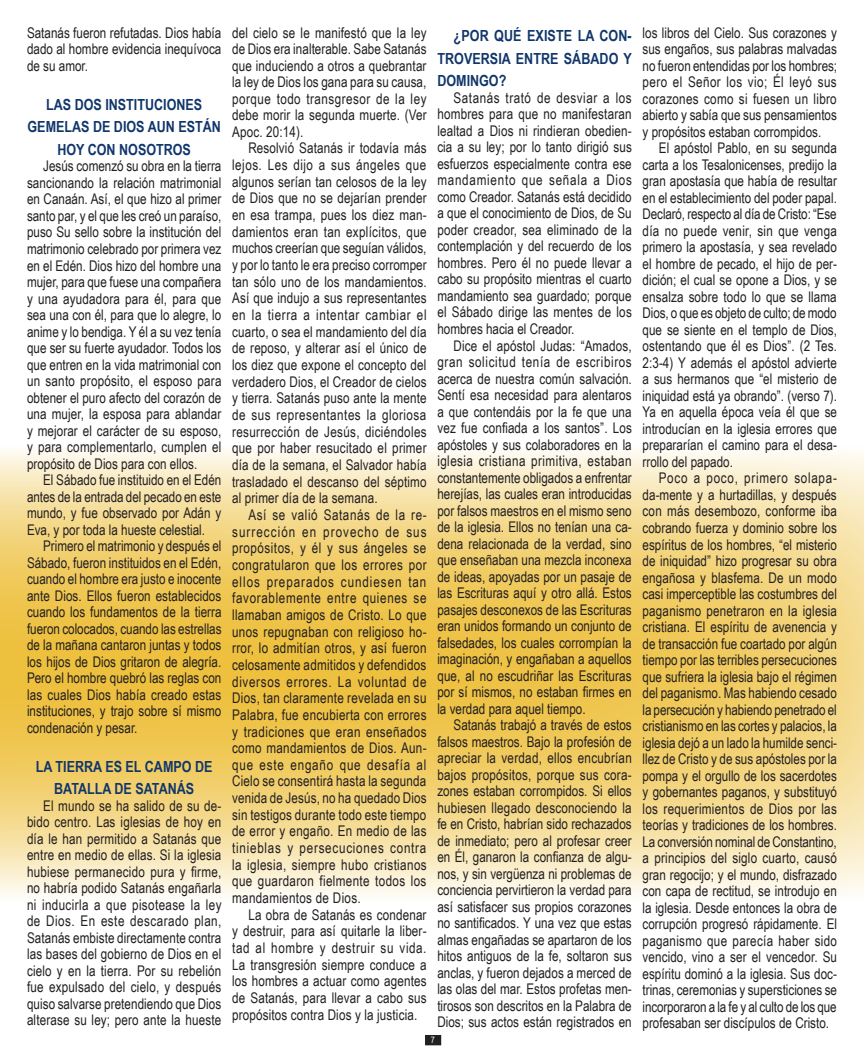
<style>
.page{position:relative;width:864px;height:1059px;background:#fff}
.page>*{position:absolute;margin:0;border:0;box-sizing:border-box;transform-origin:0 0}
._5{font:700 15.3px/22.5px "Arial Narrow";color:#11366b;text-align:center}
.t1{font:14.7px/16.5px "Arial Narrow";color:#231f20;text-align:justify}
.t2{font:9px "Arial Narrow";color:#fff}
</style>
<div class="page">
<div style="left:426px;top:1035px;width:14px;height:9px;background:#231f20"></div>
<div style="left:425px;top:1034px;width:16px;height:11px;border:2px solid #231f20"></div>
<img style="left:0;top:450px;width:864px;height:446px">
<p class="t1" style="left:27px;top:24px;width:196px">Satanás fueron refutadas. Dios había dado al hombre evidencia inequívoca de su amor.</p>
<p class="_5" style="left:28px;top:92px;width:195px">LAS DOS INSTITUCIONES<br>GEMELAS DE DIOS AUN ESTÁN<br>HOY CON NOSOTROS</p>
<p class="t1" style="left:27px;top:157px;width:196px;text-indent:16px">Jesús comenzó su obra en la tierra sancionando la relación matrimonial en Canaán. Así, el que hizo al primer santo par, y el que les creó un paraíso, puso Su sello sobre la institución del matrimonio celebrado por primera vez en el Edén. Dios hizo del hombre una mujer, para que fuese una compañera y una ayudadora para él, para que sea una con él, para que lo alegre, lo anime y lo bendiga. Y él a su vez tenía que ser su fuerte ayudador. Todos los que entren en la vida matrimonial con un santo propósito, el esposo para obtener el puro afecto del corazón de una mujer, la esposa para ablandar y mejorar el carácter de su esposo, y para complementarlo, cumplen el propósito de Dios para con ellos.</p>
<p class="t1" style="left:27px;top:471px;width:196px;text-indent:16px">El Sábado fue instituido en el Edén antes de la entrada del pecado en este mundo, y fue observado por Adán y Eva, y por toda la hueste celestial.</p>
<p class="t1" style="left:27px;top:537px;width:196px;text-indent:16px">Primero el matrimonio y después el Sábado, fueron instituidos en el Edén, cuando el hombre era justo e inocente ante Dios. Ellos fueron establecidos cuando los fundamentos de la tierra fueron colocados, cuando las estrellas de la mañana cantaron juntas y todos los hijos de Dios gritaron de alegría.<br>Pero el hombre quebró las reglas con las cuales Dios había creado estas instituciones, y trajo sobre sí mismo condenación y pesar.</p>
<p class="_5" style="left:36px;top:754px;width:178px">LA TIERRA ES EL CAMPO DE<br>BATALLA DE SATANÁS</p>
<p class="t1" style="left:27px;top:796px;width:196px;text-indent:16px">El mundo se ha salido de su de&shy;bido centro. Las iglesias de hoy en día le han permitido a Satanás que entre en medio de ellas. Si la iglesia hubiese permanecido pura y firme, no habría podido Satanás engañarla ni inducirla a que pisotease la ley de Dios. En este descarado plan, Satanás embiste directamente contra las bases del gobierno de Dios en el cielo y en la tierra. Por su rebelión fue expulsado del cielo, y después quiso salvarse pretendiendo que Dios alterase su ley; pero ante la hueste</p>
<p class="t1" style="left:232px;top:24px;width:196px">del cielo se le manifestó que la ley de Dios era inalterable. Sabe Satanás que induciendo a otros a quebrantar la ley de Dios los gana para su causa, porque todo transgresor de la ley debe morir la segunda muerte. (Ver Apoc. 20:14).</p>
<p class="t1" style="left:232px;top:139px;width:196px;text-indent:16px">Resolvió Satanás ir todavía más lejos. Les dijo a sus ángeles que algunos serían tan celosos de la ley de Dios que no se dejarían prender en esa trampa, pues los diez man&shy;damientos eran tan explícitos, que muchos creerían que seguían válidos, y por lo tanto le era preciso corromper tan sólo uno de los mandamientos.<br>Así que indujo a sus representantes en la tierra a intentar cambiar el cuarto, o sea el mandamiento del día de reposo, y alterar así el único de los diez que expone el concepto del verdadero Dios, el Creador de cielos y tierra. Satanás puso ante la mente de sus representantes la gloriosa resurrección de Jesús, diciéndoles que por haber resucitado el primer día de la semana, el Salvador había trasladado el descanso del séptimo al primer día de la semana.</p>
<p class="t1" style="left:232px;top:506px;width:196px;text-indent:16px">Así se valió Satanás de la re&shy;surrección en provecho de sus propósitos, y él y sus ángeles se congratularon que los errores por ellos preparados cundiesen tan favorablemente entre quienes se llamaban amigos de Cristo. Lo que unos repugnaban con religioso ho&shy;rror, lo admitían otros, y así fueron celosamente admitidos y defendidos diversos errores. La voluntad de Dios, tan claramente revelada en su Palabra, fue encubierta con errores y tradiciones que eran enseñados como mandamientos de Dios. Aun&shy;que este engaño que desafía al Cielo se consentirá hasta la segunda venida de Jesús, no ha quedado Dios sin testigos durante todo este tiempo de error y engaño. En medio de las tinieblas y persecuciones contra la iglesia, siempre hubo cristianos que guardaron fielmente todos los mandamientos de Dios.</p>
<p class="t1" style="left:232px;top:905px;width:196px;text-indent:16px">La obra de Satanás es condenar y destruir, para así quitarle la liber&shy;tad al hombre y destruir su vida.<br>La transgresión siempre conduce a los hombres a actuar como agentes de Satanás, para llevar a cabo sus propósitos contra Dios y la justicia.</p>
<p class="_5" style="left:437px;top:24px;width:196px;text-align:justify;text-indent:16px">¿POR QUÉ EXISTE LA CON-TROVERSIA ENTRE SÁBADO Y DOMINGO?</p>
<p class="t1" style="left:437px;top:89px;width:196px;text-indent:16px">Satanás trató de desviar a los hombres para que no manifestaran lealtad a Dios ni rindieran obedien&shy;cia a su ley; por lo tanto dirigió sus esfuerzos especialmente contra ese mandamiento que señala a Dios como Creador. Satanás está decidido a que el conocimiento de Dios, de Su poder creador, sea eliminado de la contemplación y del recuerdo de los hombres. Pero él no puede llevar a cabo su propósito mientras el cuarto mandamiento sea guardado; porque el Sábado dirige las mentes de los hombres hacia el Creador.</p>
<p class="t1" style="left:437px;top:336px;width:196px;text-indent:16px">Dice el apóstol Judas: “Amados, gran solicitud tenía de escribiros acerca de nuestra común salvación.<br>Sentí esa necesidad para alentaros a que contendáis por la fe que una vez fue confiada a los santos”. Los apóstoles y sus colaboradores en la iglesia cristiana primitiva, estaban constantemente obligados a enfrentar herejías, las cuales eran introducidas por falsos maestros en el mismo seno de la iglesia. Ellos no tenían una ca&shy;dena relacionada de la verdad, sino que enseñaban una mezcla inconexa de ideas, apoyadas por un pasaje de las Escrituras aquí y otro allá. Estos pasajes desconexos de las Escrituras eran unidos formando un conjunto de falsedades, los cuales corrompían la imaginación, y engañaban a aquellos que, al no escudriñar las Escrituras por sí mismos, no estaban firmes en la verdad para aquel tiempo.</p>
<p class="t1" style="left:437px;top:716px;width:196px;text-indent:16px">Satanás trabajó a través de estos falsos maestros. Bajo la profesión de apreciar la verdad, ellos encubrían bajos propósitos, porque sus cora&shy;zones estaban corrompidos. Si ellos hubiesen llegado desconociendo la fe en Cristo, habrían sido rechazados de inmediato; pero al profesar creer en Él, ganaron la confianza de algu&shy;nos, y sin vergüenza ni problemas de conciencia pervirtieron la verdad para así satisfacer sus propios corazones no santificados. Y una vez que estas almas engañadas se apartaron de los hitos antiguos de la fe, soltaron sus anclas, y fueron dejados a merced de las olas del mar. Estos profetas men&shy;tirosos son descritos en la Palabra de Dios; sus actos están registrados en</p>
<p class="t2" style="left:431px;top:1033px;width:6px">7</p>
<p class="t1" style="left:643px;top:24px;width:196px">los libros del Cielo. Sus corazones y sus engaños, sus palabras malvadas no fueron entendidas por los hombres; pero el Señor los vio; Él leyó sus corazones como si fuesen un libro abierto y sabía que sus pensamientos y propósitos estaban corrompidos.</p>
<p class="t1" style="left:643px;top:139px;width:196px;text-indent:16px">El apóstol Pablo, en su segunda carta a los Tesalonicenses, predijo la gran apostasía que había de resultar en el establecimiento del poder papal.<br>Declaró, respecto al día de Cristo: “Ese día no puede venir, sin que venga primero la apostasía, y sea revelado el hombre de pecado, el hijo de per&shy;dición; el cual se opone a Dios, y se ensalza sobre todo lo que se llama Dios, o que es objeto de culto; de modo que se siente en el templo de Dios, ostentando que él es Dios”. (2 Tes.<br>2:3-4) Y además el apóstol advierte a sus hermanos que “el misterio de iniquidad está ya obrando”. (verso 7).<br>Ya en aquella época veía él que se introducían en la iglesia errores que prepararían el camino para el desa&shy;rrollo del papado.</p>
<p class="t1" style="left:643px;top:469px;width:196px;text-indent:16px">Poco a poco, primero solapa&shy;da-mente y a hurtadillas, y después con más desembozo, conforme iba cobrando fuerza y dominio sobre los espíritus de los hombres, “el misterio de iniquidad” hizo progresar su obra engañosa y blasfema. De un modo casi imperceptible las costumbres del paganismo penetraron en la iglesia cristiana. El espíritu de avenencia y de transacción fue coartado por algún tiempo por las terribles persecuciones que sufriera la iglesia bajo el régimen del paganismo. Mas habiendo cesado la persecución y habiendo penetrado el cristianismo en las cortes y palacios, la iglesia dejó a un lado la humilde senci&shy;llez de Cristo y de sus apóstoles por la pompa y el orgullo de los sacerdotes y gobernantes paganos, y substituyó los requerimientos de Dios por las teorías y tradiciones de los hombres.<br>La conversión nominal de Constantino, a principios del siglo cuarto, causó gran regocijo; y el mundo, disfrazado con capa de rectitud, se introdujo en la iglesia. Desde entonces la obra de corrupción progresó rápidamente. El paganismo que parecía haber sido vencido, vino a ser el vencedor. Su espíritu dominó a la iglesia. Sus doc&shy;trinas, ceremonias y supersticiones se incorporaron a la fe y al culto de los que profesaban ser discípulos de Cristo.</p>
</div>
